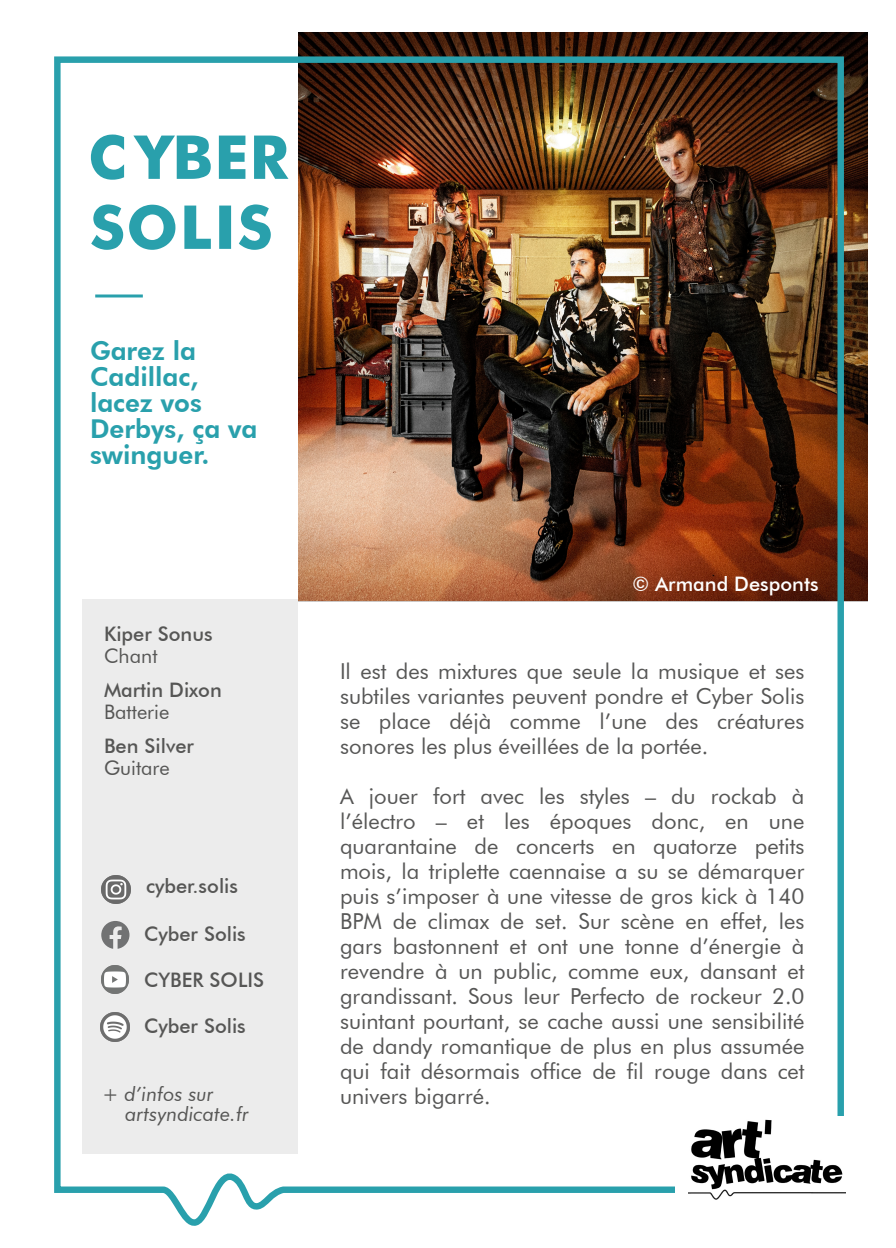
<style>
.page{position:relative;width:896px;height:1248px;background:#fff}
.page>*{position:absolute;margin:0;border:0;box-sizing:border-box;transform-origin:0 0}
.t1{font:700 68px/70px "Futura";color:#29a0ac}
.t2{font:800 26px/26px "Futura BT";color:#29a0ac}
.t3{font:22px/25px "Futura BT";letter-spacing:.005em;color:#565655;text-align:justify}
.t4{font:500 20px "Futura BT";color:#565655}
.t5{font:italic 20px/20px "Futura BT";color:#565655}
.t6{font:20px "Futura BT";color:#565655}
.t7{font:500 20px "Futura BT";letter-spacing:.005em;color:#fff}
</style>
<div class="page">
<img style="left:298px;top:32px;width:570px;height:570px">
<img style="left:54px;top:53px;width:793px;height:1173px">
<div style="left:675px;top:1158px;width:221px;height:66px;background:#fff"></div>
<img style="left:688px;top:1117px;width:157px;height:83px">
<img style="left:100px;top:1012px;width:29px;height:30px">
<img style="left:101px;top:966px;width:28px;height:28px">
<img style="left:102px;top:875px;width:28px;height:29px">
<h1 class="t1" style="left:88px;top:127px;width:204px">CYBER<br>SOLIS</h1>
<p class="t2" style="left:90px;top:337px;width:169px">Garez la<br>Cadillac, lacez vos<br>Derbys, ça va swinguer.</p>
<p class="t4" style="left:104px;top:621px;width:110px">Kiper Sonus</p>
<p class="t6" style="left:104px;top:643px;width:55px">Chant</p>
<p class="t4" style="left:104px;top:677px;width:119px">Martin Dixon</p>
<p class="t6" style="left:104px;top:699px;width:67px">Batterie</p>
<p class="t4" style="left:104px;top:733px;width:91px">Ben Silver</p>
<p class="t6" style="left:104px;top:755px;width:67px">Guitare</p>
<p class="t4" style="left:146px;top:874px;width:93px">cyber.solis</p>
<p class="t4" style="left:144px;top:922px;width:103px">Cyber Solis</p>
<p class="t4" style="left:144px;top:967px;width:122px">CYBER SOLIS</p>
<p class="t4" style="left:144px;top:1014px;width:103px">Cyber Solis</p>
<p class="t5" style="left:125px;top:1084px;width:125px;text-indent:-23px">+ d’infos sur artsyndicate.fr</p>
<p class="t7" style="left:633px;top:572px;width:188px">© Armand Desponts</p>
<p class="t3" style="left:340px;top:658px;width:466px">Il est des mixtures que seule la musique et ses subtiles variantes peuvent pondre et Cyber Solis se place déjà comme l’une des créatures sonores les plus éveillées de la portée.</p>
<p class="t3" style="left:340px;top:783px;width:466px">A jouer fort avec les styles – du rockab à l’électro – et les époques donc, en une quarantaine de concerts en quatorze petits mois, la triplette caennaise a su se démarquer puis s’imposer à une vitesse de gros kick à 140<br>BPM de climax de set. Sur scène en effet, les gars bastonnent et ont une tonne d’énergie à revendre à un public, comme eux, dansant et grandissant. Sous leur Perfecto de rockeur 2.0 suintant pourtant, se cache aussi une sensibilité de dandy romantique de plus en plus assumée qui fait désormais office de fil rouge dans cet univers bigarré.</p>
</div>
